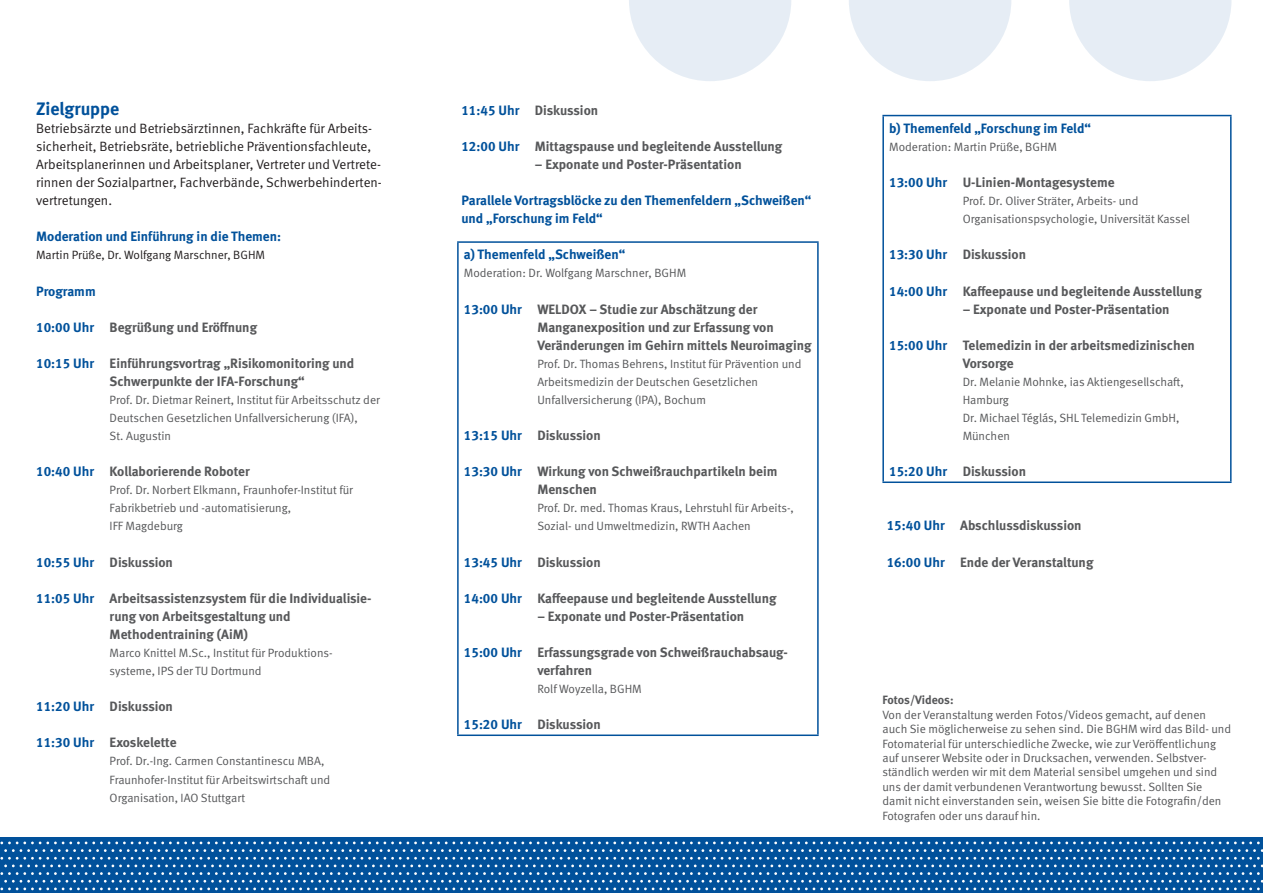
<style>
.page{position:relative;width:1263px;height:893px;background:#fff}
.page>*{position:absolute;margin:0;border:0;box-sizing:border-box;transform-origin:0 0}
.Zwischenüberschrift{font:700 18px "DGUV Meta";color:#01519b}
.Zwischenüberschrift-2{font:700 13.5px/18px "DGUV Meta";color:#57585a}
.Fließtext{font:13.5px/18px "DGUV Meta";color:#231f20}
.Zwischenüberschrift-3{font:700 13.5px/18px "DGUV Meta";color:#01519b}
.Zwischenüberschrift-4{font:12px/18px "DGUV Meta";color:#57585a}
.Fließtext-2{font:12px "DGUV Meta";color:#231f20}
.Zwischenüberschrift-5{font:700 12px "DGUV Meta";letter-spacing:-.005em;color:#57585a}
.s1{color:#01519b}
</style>
<div class="page">
<div style="left:876px;top:838px;width:387px;height:55px;background:#01519b"></div>
<div style="left:0;top:838px;width:893px;height:55px;background:#01519b"></div>
<svg style="left:0;top:841px;width:1263px;height:49px"></svg>
<svg style="left:1069px;top:0;width:162px;height:81px"></svg>
<svg style="left:849px;top:0;width:162px;height:81px"></svg>
<svg style="left:629px;top:0;width:162px;height:81px"></svg>
<hr style="left:882px;top:115px;width:349px;height:1px;background:#01519b">
<hr style="left:882px;top:116px;width:2px;height:365px;background:#01519b">
<hr style="left:1230px;top:116px;width:1px;height:365px;background:#01519b">
<hr style="left:882px;top:481px;width:349px;height:2px;background:#01519b">
<hr style="left:457px;top:241px;width:362px;height:2px;background:#01519b">
<hr style="left:457px;top:243px;width:2px;height:491px;background:#01519b">
<hr style="left:817px;top:243px;width:2px;height:491px;background:#01519b">
<hr style="left:457px;top:734px;width:362px;height:2px;background:#01519b">
<p class="Zwischenüberschrift" style="left:36px;top:98px;width:85px">Zielgruppe</p>
<p class="Fließtext" style="left:36px;top:120px;width:347px">Betriebsärzte und Betriebsärztinnen, Fachkräfte für Arbeits&shy;sicherheit, Betriebsräte, betriebliche Präventionsfachleute, Arbeitsplanerinnen und Arbeitsplaner, Vertreter und Vertrete&shy;rinnen der Sozialpartner, Fachverbände, Schwerbehinderten&shy;vertretungen.</p>
<p class="Zwischenüberschrift-3" style="left:36px;top:228px;width:246px">Moderation und Einführung in die Themen:</p>
<p class="Fließtext-2" style="left:36px;top:248px;width:230px">Martin Prüße, Dr. Wolfgang Marschner, BGHM</p>
<p class="Zwischenüberschrift-3" style="left:36px;top:282px;width:61px">Programm</p>
<p class="Zwischenüberschrift-2" style="left:36px;top:318px;width:222px"><span class="s1">10:00 Uhr</span> Begrüßung und Eröffnung</p>
<p class="Zwischenüberschrift-2" style="left:110px;top:355px;width:246px;text-indent:-73px"><span class="s1">10:15 Uhr</span> Einführungsvortrag „Risikomonitoring und<br>Schwerpunkte der IFA-Forschung“</p>
<p class="Zwischenüberschrift-4" style="left:110px;top:391px;width:272px">Prof. Dr. Dietmar Reinert, Institut für Arbeitsschutz der<br>Deutschen Gesetzlichen Unfallversicherung (IFA),<br>St. Augustin</p>
<p class="Zwischenüberschrift-2" style="left:36px;top:463px;width:215px"><span class="s1">10:40 Uhr</span> Kollaborierende Roboter</p>
<p class="Zwischenüberschrift-4" style="left:110px;top:481px;width:245px">Prof. Dr. Norbert Elkmann, Fraunhofer-Institut für</p>
<p class="Zwischenüberschrift-4" style="left:110px;top:499px;width:183px">Fabrikbetrieb und -automatisierung,<br>IFF Magdeburg</p>
<p class="Zwischenüberschrift-2" style="left:36px;top:553px;width:138px"><span class="s1">10:55 Uhr</span> Diskussion</p>
<p class="Zwischenüberschrift-2" style="left:36px;top:589px;width:337px;text-align:center"><span class="s1">11:05 Uhr</span> Arbeitsassistenzsystem für die Individualisie&shy;rung von Arbeitsgestaltung und</p>
<p class="Zwischenüberschrift-2" style="left:110px;top:626px;width:140px">Methodentraining (AiM)</p>
<p class="Zwischenüberschrift-4" style="left:110px;top:644px;width:225px">Marco Knittel M.Sc., Institut für Produktions&shy;systeme, IPS der TU Dortmund</p>
<p class="Zwischenüberschrift-2" style="left:36px;top:698px;width:138px"><span class="s1">11:20 Uhr</span> Diskussion</p>
<p class="Zwischenüberschrift-2" style="left:36px;top:734px;width:142px"><span class="s1">11:30 Uhr</span> Exoskelette</p>
<p class="Zwischenüberschrift-4" style="left:110px;top:752px;width:222px">Prof. Dr.-Ing. Carmen Constantinescu MBA,<br>Fraunhofer-Institut für Arbeitswirtschaft und<br>Organisation, IAO Stuttgart</p>
<p class="Zwischenüberschrift-2" style="left:461px;top:102px;width:138px"><span class="s1">11:45 Uhr</span> Diskussion</p>
<p class="Zwischenüberschrift-2" style="left:461px;top:138px;width:322px"><span class="s1">12:00 Uhr</span> Mittagspause und begleitende Ausstellung</p>
<p class="Zwischenüberschrift-2" style="left:535px;top:156px;width:208px">– Exponate und Poster-Präsentation</p>
<p class="Zwischenüberschrift-3" style="left:461px;top:192px;width:351px">Parallele Vortragsblöcke zu den Themenfeldern „Schweißen“ und „Forschung im Feld“</p>
<p class="Zwischenüberschrift-3" style="left:464px;top:246px;width:163px">a) Themenfeld „Schweißen“</p>
<p class="Zwischenüberschrift-4" style="left:464px;top:265px;width:224px">Moderation: Dr. Wolfgang Marschner, BGHM</p>
<p class="Zwischenüberschrift-2" style="left:537px;top:300px;width:276px;text-indent:-73px"><span class="s1">13:00 Uhr</span> WELDOX – Studie zur Abschätzung der<br>Manganexposition und zur Erfassung von<br>Veränderungen im Gehirn mittels Neuroimaging</p>
<p class="Zwischenüberschrift-4" style="left:537px;top:355px;width:265px">Prof. Dr. Thomas Behrens, Institut für Prävention und<br>Arbeitsmedizin der Deutschen Gesetzlichen</p>
<p class="Zwischenüberschrift-4" style="left:537px;top:391px;width:170px">Unfallversicherung (IPA), Bochum</p>
<p class="Zwischenüberschrift-2" style="left:464px;top:427px;width:138px"><span class="s1">13:15 Uhr</span> Diskussion</p>
<p class="Zwischenüberschrift-2" style="left:537px;top:463px;width:242px;text-indent:-73px"><span class="s1">13:30 Uhr</span> Wirkung von Schweißrauchpartikeln beim<br>Menschen</p>
<p class="Zwischenüberschrift-4" style="left:537px;top:499px;width:258px">Prof. Dr. med. Thomas Kraus, Lehrstuhl für Arbeits-,<br>Sozial- und Umweltmedizin, RWTH Aachen</p>
<p class="Zwischenüberschrift-2" style="left:464px;top:553px;width:138px"><span class="s1">13:45 Uhr</span> Diskussion</p>
<p class="Zwischenüberschrift-2" style="left:464px;top:589px;width:314px"><span class="s1">14:00 Uhr</span> Kaffeepause und begleitende Ausstellung</p>
<p class="Zwischenüberschrift-2" style="left:537px;top:608px;width:208px">– Exponate und Poster-Präsentation</p>
<p class="Zwischenüberschrift-2" style="left:537px;top:644px;width:252px;text-indent:-73px"><span class="s1">15:00 Uhr</span> Erfassungsgrade von Schweißrauchabsaug&shy;verfahren</p>
<p class="Zwischenüberschrift-4" style="left:537px;top:680px;width:106px">Rolf Woyzella, BGHM</p>
<p class="Zwischenüberschrift-2" style="left:464px;top:716px;width:138px"><span class="s1">15:20 Uhr</span> Diskussion</p>
<p class="Zwischenüberschrift-3" style="left:889px;top:120px;width:203px">b) Themenfeld „Forschung im Feld“</p>
<p class="Zwischenüberschrift-4" style="left:889px;top:138px;width:169px">Moderation: Martin Prüße, BGHM</p>
<p class="Zwischenüberschrift-2" style="left:889px;top:174px;width:227px"><span class="s1">13:00 Uhr</span> U-Linien-Montagesysteme</p>
<p class="Zwischenüberschrift-4" style="left:963px;top:192px;width:177px">Prof. Dr. Oliver Sträter, Arbeits- und</p>
<p class="Zwischenüberschrift-4" style="left:963px;top:210px;width:229px">Organisationspsychologie, Universität Kassel</p>
<p class="Zwischenüberschrift-2" style="left:889px;top:246px;width:138px"><span class="s1">13:30 Uhr</span> Diskussion</p>
<p class="Zwischenüberschrift-2" style="left:889px;top:282px;width:314px"><span class="s1">14:00 Uhr</span> Kaffeepause und begleitende Ausstellung</p>
<p class="Zwischenüberschrift-2" style="left:963px;top:300px;width:208px">– Exponate und Poster-Präsentation</p>
<p class="Zwischenüberschrift-2" style="left:963px;top:336px;width:234px;text-indent:-73px"><span class="s1">15:00 Uhr</span> Telemedizin in der arbeitsmedizinischen<br>Vorsorge</p>
<p class="Zwischenüberschrift-4" style="left:963px;top:373px;width:223px">Dr. Melanie Mohnke, ias Aktiengesellschaft,<br>Hamburg</p>
<p class="Zwischenüberschrift-4" style="left:963px;top:409px;width:218px">Dr. Michael Téglás, SHL Telemedizin GmbH,<br>München</p>
<p class="Zwischenüberschrift-2" style="left:889px;top:463px;width:138px"><span class="s1">15:20 Uhr</span> Diskussion</p>
<p class="Zwischenüberschrift-2" style="left:887px;top:517px;width:196px"><span class="s1">15:40 Uhr</span> Abschlussdiskussion</p>
<p class="Zwischenüberschrift-2" style="left:887px;top:553px;width:208px"><span class="s1">16:00 Uhr</span> Ende der Veranstaltung</p>
<p class="Zwischenüberschrift-5" style="left:882px;top:693px;width:73px">Fotos/Videos:</p>
<p class="Zwischenüberschrift-4" style="left:882px;top:708px;width:350px;line-height:14.4px">Von der Veranstaltung werden Fotos/Videos gemacht, auf denen auch Sie möglicherweise zu sehen sind. Die BGHM wird das Bild- und Fotomaterial für unterschiedliche Zwecke, wie zur Veröffentlichung auf unserer Website oder in Drucksachen, verwenden. Selbstver&shy;ständlich werden wir mit dem Material sensibel umgehen und sind uns der damit verbundenen Verantwortung bewusst. Sollten Sie damit nicht einverstanden sein, weisen Sie bitte die Fotografin/den Fotografen oder uns darauf hin.</p>
</div>
